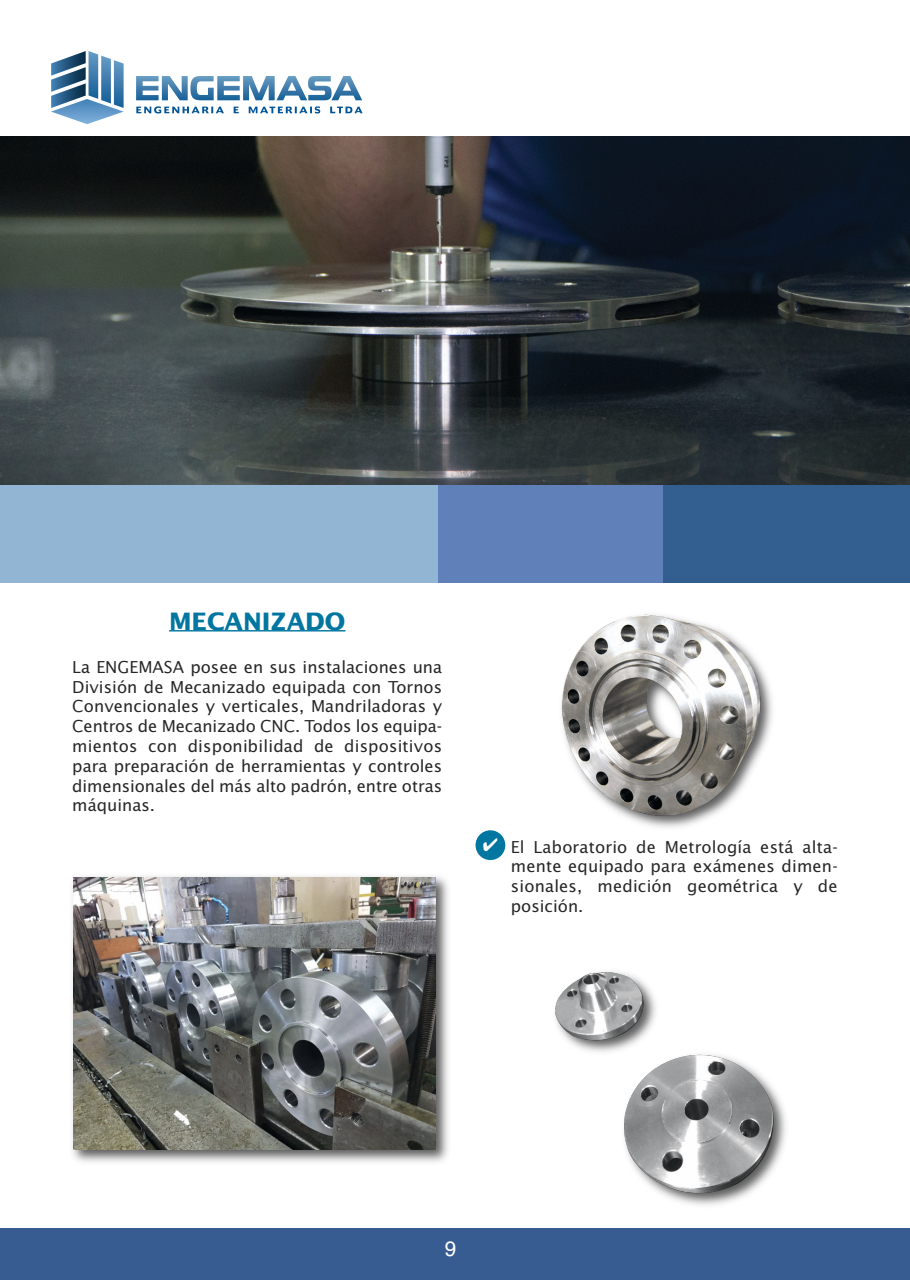
<style>
.page{position:relative;width:910px;height:1280px;background:#fff}
.page>*{position:absolute;margin:0;border:0;box-sizing:border-box;transform-origin:0 0}
.t1{font:700 24px "Lucida Sans";color:#0076a0}
.t2{font:21px "Helvetica";color:#fff}
.t3{font:16.5px/19.8px "Lucida Sans";color:#272526;text-align:justify}
</style>
<div class="page">
<div style="left:0;top:1229px;width:910px;height:51px;background:#375c92"></div>
<img style="left:0;top:136px;width:910px;height:349px">
<div style="left:0;top:485px;width:438px;height:98px;background:#92b5d4"></div>
<div style="left:438px;top:485px;width:225px;height:98px;background:#5f80b8"></div>
<div style="left:663px;top:485px;width:247px;height:98px;background:#335f90"></div>
<hr style="left:0;top:485px;width:1px;height:98px;background:#335f90">
<svg style="left:51px;top:51px;width:73px;height:73px"></svg>
<svg style="left:136px;top:76px;width:226px;height:24px"></svg>
<svg style="left:136px;top:106px;width:227px;height:7px"></svg>
<hr style="left:169px;top:630px;width:176px;height:1px;background:#0076a0">
<img style="left:72px;top:876px;width:376px;height:287px">
<img style="left:74px;top:877px;width:362px;height:272px">
<img style="left:561px;top:614px;width:212px;height:214px">
<img style="left:555px;top:971px;width:231px;height:233px">
<div style="left:476px;top:830px;width:29px;height:30px;background:#0076a0;border-radius:50%"></div>
<h1 class="t1" style="left:169px;top:611px;width:178px">MECANIZADO</h1>
<p class="t3" style="left:72px;top:658px;width:371px">La ENGEMASA posee en sus instalaciones una División de Mecanizado equipada con Tornos Convencionales y verticales, Mandriladoras y Centros de Mecanizado CNC. Todos los equipa&shy;mientos con disponibilidad de dispositivos para preparación de herramientas y controles dimensionales del más alto padrón, entre otras máquinas.</p>
<p class="t3" style="left:511px;top:838px;width:328px">El Laboratorio de Metrología está alta&shy;mente equipado para exámenes dimen&shy;sionales, medición geométrica y de posición.</p>
<p class="t2" style="left:445px;top:1237px;width:13px">9</p>
</div>
